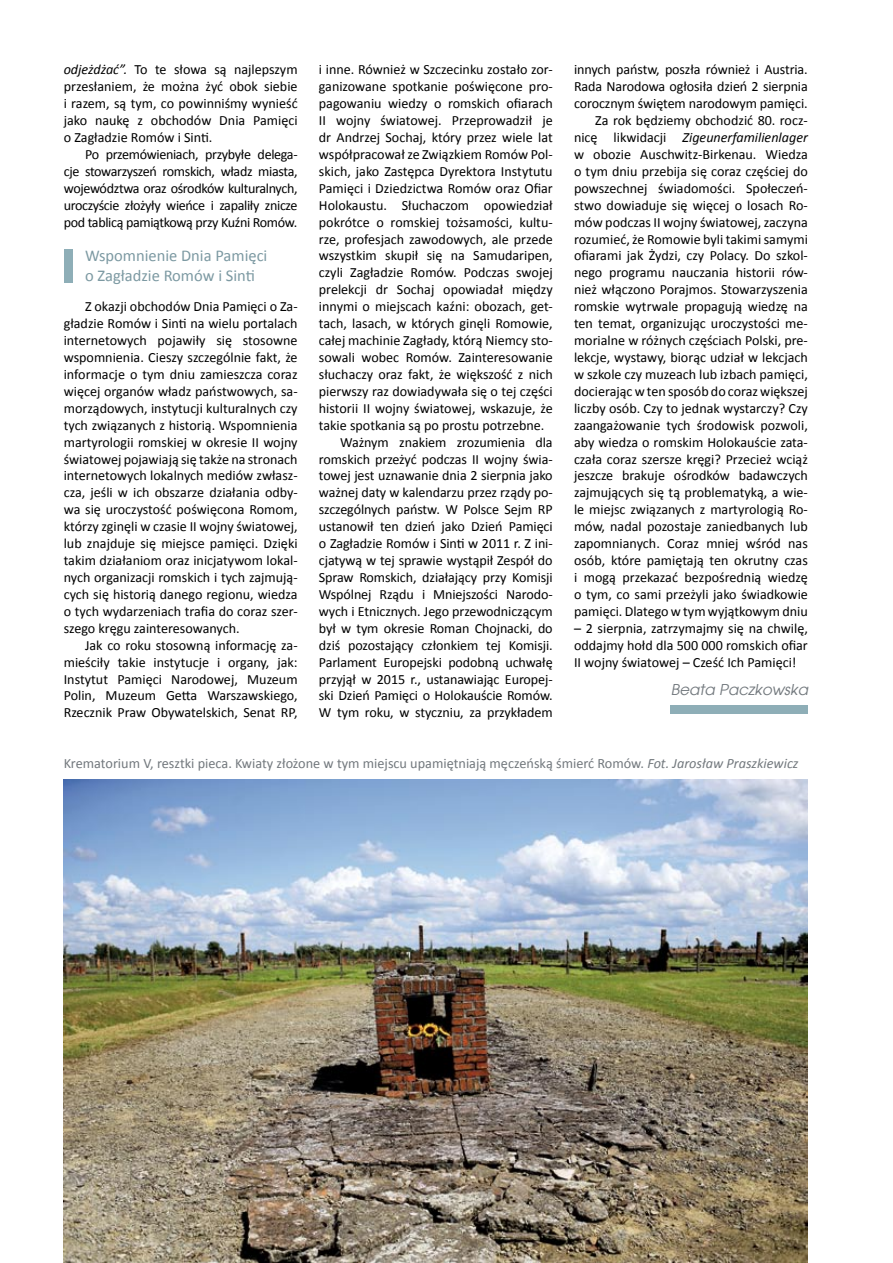
<style>
.page{position:relative;width:893px;height:1263px;background:#fff}
.page>*{position:absolute;margin:0;border:0;box-sizing:border-box;transform-origin:0 0}
.t1{font:16.5px/19.8px "Calibri";color:#7c99a2}
.t2{font:italic 15px "Avalon";color:#72787d}
.t3{font:14.25px "Calibri";color:#72787d}
.t4{font:14.1px/17px "Calibri";color:#000;text-align:justify}
.s1{font-style:italic}
</style>
<div class="page">
<img style="left:64px;top:780px;width:744px;height:483px">
<div style="left:670px;top:705px;width:138px;height:8px;background:#8eaeb7"></div>
<div style="left:64px;top:249px;width:8px;height:34px;background:#8eaeb7"></div>
<p class="t4" style="left:64px;top:61px;width:235px"><span class="s1">odjeżdżać”.</span> To te słowa są najlepszym przesłaniem, że można żyć obok siebie i razem, są tym, co powinniśmy wynieść jako naukę z obchodów Dnia Pamięci o Zagładzie Romów i Sinti.</p>
<p class="t4" style="left:64px;top:145px;width:235px;text-indent:21px">Po przemówieniach, przybyłe delega&shy;cje stowarzyszeń romskich, władz miasta, województwa oraz ośrodków kulturalnych, uroczyście złożyły wieńce i zapaliły znicze pod tablicą pamiątkową przy Kuźni Romów.</p>
<p class="t1" style="left:85px;top:245px;width:184px">Wspomnienie Dnia Pamięci o Zagładzie Romów i Sinti</p>
<p class="t4" style="left:64px;top:297px;width:235px;text-indent:21px">Z okazji obchodów Dnia Pamięci o Za&shy;gładzie Romów i Sinti na wielu portalach internetowych pojawiły się stosowne wspomnienia. Cieszy szczególnie fakt, że informacje o tym dniu zamieszcza coraz więcej organów władz państwowych, sa&shy;morządowych, instytucji kulturalnych czy tych związanych z historią. Wspomnienia martyrologii romskiej w okresie II wojny światowej pojawiają się także na stronach internetowych lokalnych mediów zwłasz&shy;cza, jeśli w ich obszarze działania odby&shy;wa się uroczystość poświęcona Romom, którzy zginęli w czasie II wojny światowej, lub znajduje się miejsce pamięci. Dzięki takim działaniom oraz inicjatywom lokal&shy;nych organizacji romskich i tych zajmują&shy;cych się historią danego regionu, wiedza o tych wydarzeniach trafia do coraz szer&shy;szego kręgu zainteresowanych.</p>
<p class="t4" style="left:64px;top:636px;width:235px;text-indent:21px">Jak co roku stosowną informację za&shy;mieściły takie instytucje i organy, jak:<br>Instytut Pamięci Narodowej, Muzeum Polin, Muzeum Getta Warszawskiego, Rzecznik Praw Obywatelskich, Senat RP,</p>
<p class="t4" style="left:319px;top:61px;width:235px">i inne. Również w Szczecinku zostało zor-</p>
<p class="t4" style="left:319px;top:77px;width:235px">ganizowane spotkanie poświęcone pro-</p>
<p class="t4" style="left:319px;top:94px;width:235px">pagowaniu wiedzy o romskich ofiarach</p>
<p class="t4" style="left:319px;top:111px;width:235px">II wojny światowej. Przeprowadził je</p>
<p class="t4" style="left:319px;top:128px;width:235px">dr Andrzej Sochaj, który przez wiele lat</p>
<p class="t4" style="left:319px;top:145px;width:235px">współpracował ze Związkiem Romów Pol-</p>
<p class="t4" style="left:319px;top:162px;width:235px">skich, jako Zastępca Dyrektora Instytutu</p>
<p class="t4" style="left:319px;top:179px;width:235px">Pamięci i Dziedzictwa Romów oraz Ofiar</p>
<p class="t4" style="left:319px;top:196px;width:235px">Holokaustu. Słuchaczom opowiedział</p>
<p class="t4" style="left:319px;top:213px;width:235px">pokrótce o romskiej tożsamości, kultu-</p>
<p class="t4" style="left:319px;top:230px;width:235px">rze, profesjach zawodowych, ale przede</p>
<p class="t4" style="left:319px;top:247px;width:235px">wszystkim skupił się na Samudaripen,</p>
<p class="t4" style="left:319px;top:264px;width:235px">czyli Zagładzie Romów. Podczas swojej</p>
<p class="t4" style="left:319px;top:280px;width:235px">prelekcji dr Sochaj opowiadał między</p>
<p class="t4" style="left:319px;top:297px;width:235px">innymi o miejscach kaźni: obozach, get-</p>
<p class="t4" style="left:319px;top:314px;width:235px">tach, lasach, w których ginęli Romowie,</p>
<p class="t4" style="left:319px;top:331px;width:235px">całej machinie Zagłady, którą Niemcy sto-</p>
<p class="t4" style="left:319px;top:348px;width:235px">sowali wobec Romów. Zainteresowanie</p>
<p class="t4" style="left:319px;top:365px;width:235px">słuchaczy oraz fakt, że większość z nich</p>
<p class="t4" style="left:319px;top:382px;width:235px">pierwszy raz dowiadywała się o tej części</p>
<p class="t4" style="left:319px;top:399px;width:235px">historii II wojny światowej, wskazuje, że</p>
<p class="t4" style="left:319px;top:416px;width:227px">takie spotkania są po prostu potrzebne.</p>
<p class="t4" style="left:340px;top:433px;width:214px">Ważnym znakiem zrozumienia dla</p>
<p class="t4" style="left:319px;top:450px;width:235px">romskich przeżyć podczas II wojny świa-</p>
<p class="t4" style="left:319px;top:467px;width:235px">towej jest uznawanie dnia 2 sierpnia jako</p>
<p class="t4" style="left:319px;top:484px;width:235px">ważnej daty w kalendarzu przez rządy po-</p>
<p class="t4" style="left:319px;top:500px;width:235px">szczególnych państw. W Polsce Sejm RP</p>
<p class="t4" style="left:319px;top:517px;width:235px">ustanowił ten dzień jako Dzień Pamięci</p>
<p class="t4" style="left:319px;top:534px;width:235px">o Zagładzie Romów i Sinti w 2011 r. Z ini-</p>
<p class="t4" style="left:319px;top:551px;width:235px">cjatywą w tej sprawie wystąpił Zespół do</p>
<p class="t4" style="left:319px;top:568px;width:235px">Spraw Romskich, działający przy Komisji</p>
<p class="t4" style="left:319px;top:585px;width:235px">Wspólnej Rządu i Mniejszości Narodo-</p>
<p class="t4" style="left:319px;top:602px;width:235px">wych i Etnicznych. Jego przewodniczącym</p>
<p class="t4" style="left:319px;top:619px;width:235px">był w tym okresie Roman Chojnacki, do</p>
<p class="t4" style="left:319px;top:636px;width:235px">dziś pozostający członkiem tej Komisji.</p>
<p class="t4" style="left:319px;top:653px;width:235px">Parlament Europejski podobną uchwałę</p>
<p class="t4" style="left:319px;top:670px;width:235px">przyjął w 2015 r., ustanawiając Europej-</p>
<p class="t4" style="left:319px;top:687px;width:235px">ski Dzień Pamięci o Holokauście Romów.</p>
<p class="t4" style="left:319px;top:703px;width:235px">W tym roku, w styczniu, za przykładem</p>
<p class="t4" style="left:574px;top:61px;width:235px;text-align:right">innych państw, poszła również i Austria.<br>Rada Narodowa ogłosiła dzień 2 sierpnia corocznym świętem narodowym pamięci.<br>Za rok będziemy obchodzić 80. rocz&shy;nicę likwidacji <span class="s1">Zigeunerfamilienlager </span>w obozie Auschwitz-Birkenau. Wiedza o tym dniu przebija się coraz częściej do powszechnej świadomości. Społeczeń&shy;stwo dowiaduje się więcej o losach Ro&shy;mów podczas II wojny światowej, zaczyna rozumieć, że Romowie byli takimi samymi ofiarami jak Żydzi, czy Polacy. Do szkol&shy;nego programu nauczania historii rów&shy;nież włączono Porajmos. Stowarzyszenia romskie wytrwale propagują wiedzę na ten temat, organizując uroczystości me&shy;morialne w różnych częściach Polski, pre&shy;lekcje, wystawy, biorąc udział w lekcjach w szkole czy muzeach lub izbach pamięci, docierając w ten sposób do coraz większej liczby osób. Czy to jednak wystarczy? Czy zaangażowanie tych środowisk pozwoli, aby wiedza o romskim Holokauście zata&shy;czała coraz szersze kręgi? Przecież wciąż jeszcze brakuje ośrodków badawczych zajmujących się tą problematyką, a wie&shy;le miejsc związanych z martyrologią Ro&shy;mów, nadal pozostaje zaniedbanych lub zapomnianych. Coraz mniej wśród nas osób, które pamiętają ten okrutny czas i mogą przekazać bezpośrednią wiedzę o tym, co sami przeżyli jako świadkowie pamięci. Dlatego w tym wyjątkowym dniu</p>
<p class="t4" style="left:574px;top:619px;width:235px">– 2 sierpnia, zatrzymajmy się na chwilę, oddajmy hołd dla 500 000 romskich ofiar II wojny światowej – Cześć Ich Pamięci!</p>
<p class="t2" style="left:671px;top:681px;width:139px">Beata Paczkowska</p>
<p class="t3" style="left:64px;top:754px;width:736px">Krematorium V, resztki pieca. Kwiaty złożone w tym miejscu upamiętniają męczeńską śmierć Romów. <span class="s1">Fot. Jarosław Praszkiewicz</span></p>
</div>
